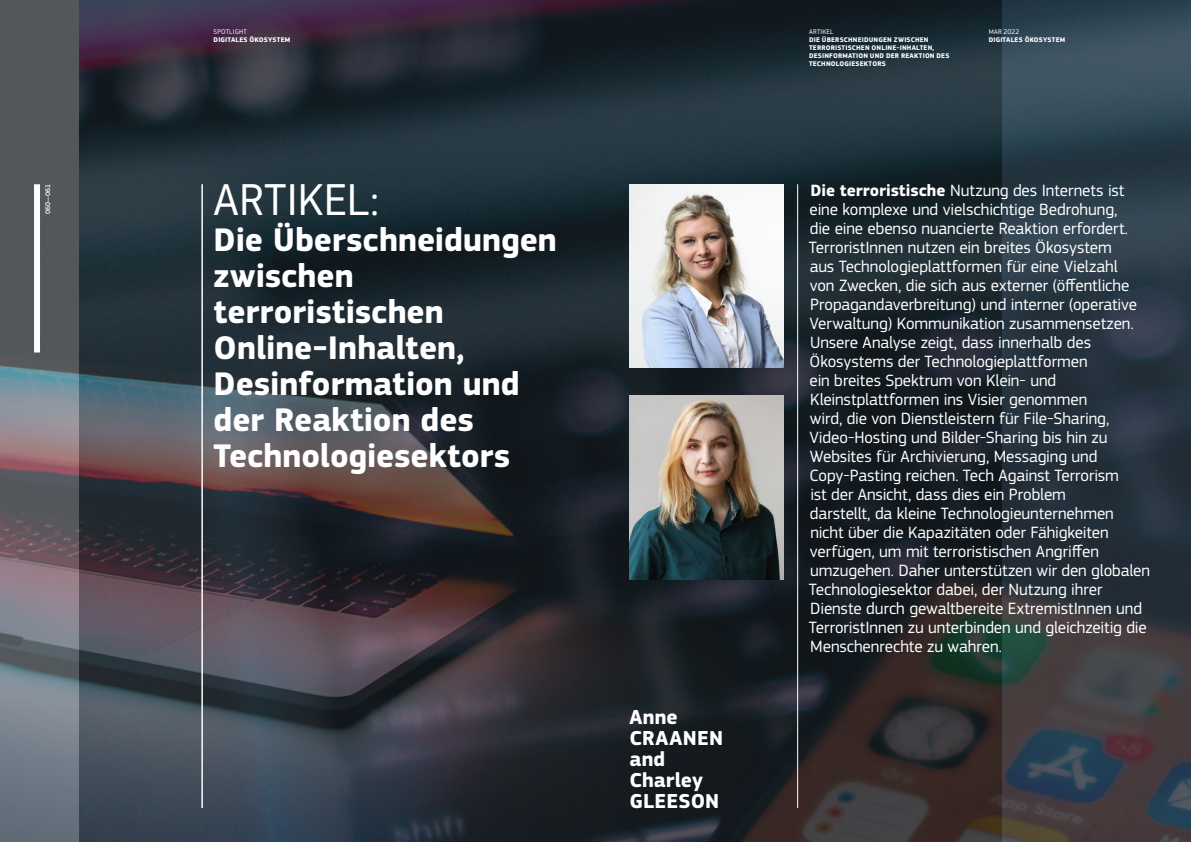
<style>
.page{position:relative;width:1191px;height:842px;background:#fff}
.page>*{position:absolute;margin:0;border:0;box-sizing:border-box;transform-origin:0 0}
.t1{font:46.5px "EC Square Sans Pro";color:#fff}
.t2{font:700 34px/36px "EC Square Sans Pro";color:#fff}
.t3{font:700 21px/21px "EC Square Sans Pro";letter-spacing:.01em;color:#fff}
.t4{font:17px/19px "EC Square Sans Pro";letter-spacing:-.005em;color:#fff}
.t5{font:700 7px/8px "EC Square Sans Pro";letter-spacing:.025em;color:#fff}
.t6{font:7px "EC Square Sans Pro";letter-spacing:.025em;color:#fff}
.t7{font:500 7px "EC Square Sans Pro";letter-spacing:-.005em;color:#fff}
.s1{font-weight:700}
</style>
<div class="page">
<svg style="left:1001px;top:0;width:190px;height:842px;background:#303b45"></svg>
<img style="left:0;top:0;width:1001px;height:842px">
<hr style="left:202px;top:184px;width:1px;height:624px;background:#fff">
<div style="left:34px;top:184px;width:6px;height:168px;background:#fff"></div>
<hr style="left:797px;top:184px;width:1px;height:624px;background:#fff">
<img style="left:629px;top:184px;width:154px;height:183px">
<img style="left:629px;top:396px;width:154px;height:183px">
<p class="t6" style="left:214px;top:27px;width:35px">SPOTLIGHT</p>
<p class="t5" style="left:214px;top:36px;width:78px">DIGITALES ÖKOSYSTEM</p>
<p class="t6" style="left:809px;top:27px;width:26px">ARTIKEL</p>
<p class="t5" style="left:809px;top:36px;width:142px">DIE ÜBERSCHNEIDUNGEN ZWISCHEN<br>TERRORISTISCHEN ONLINE-INHALTEN,<br>DESINFORMATION UND DER REAKTION DES<br>TECHNOLOGIESEKTORS</p>
<p class="t6" style="left:988px;top:27px;width:32px">MAR 2022</p>
<p class="t5" style="left:988px;top:36px;width:78px">DIGITALES ÖKOSYSTEM</p>
<p class="t7" style="left:44px;top:214px;width:31px;rotate:-90deg">060—061</p>
<p class="t4" style="left:809px;top:181px;width:343px"><span class="s1">Die terroristische</span> Nutzung des Internets ist eine komplexe und vielschichtige Bedrohung,<br>die eine ebenso nuancierte Reaktion erfordert.<br>TerroristInnen nutzen ein breites Ökosystem<br>aus Technologieplattformen für eine Vielzahl<br>von Zwecken, die sich aus externer (öffentliche Propagandaverbreitung) und interner (operative Verwaltung) Kommunikation zusammensetzen.<br>Unsere Analyse zeigt, dass innerhalb des Ökosystems der Technologieplattformen<br>ein breites Spektrum von Klein- und Kleinstplattformen ins Visier genommen<br>wird, die von Dienstleistern für File-Sharing, Video-Hosting und Bilder-Sharing bis hin zu Websites für Archivierung, Messaging und Copy-Pasting reichen. Tech Against Terrorism<br>ist der Ansicht, dass dies ein Problem<br>darstellt, da kleine Technologieunternehmen nicht über die Kapazitäten oder Fähigkeiten verfügen, um mit terroristischen Angriffen umzugehen. Daher unterstützen wir den globalen Technologiesektor dabei, der Nutzung ihrer Dienste durch gewaltbereite ExtremistInnen und TerroristInnen zu unterbinden und gleichzeitig die Menschenrechte zu wahren.</p>
<h1 class="t1" style="left:214px;top:173px;width:167px">ARTIKEL:</h1>
<h2 class="t2" style="left:214px;top:223px;width:345px">Die Überschneidungen zwischen terroristischen<br>Online-Inhalten,<br>Desinformation und der Reaktion des<br>Technologiesektors</h2>
<p class="t3" style="left:629px;top:707px;width:95px">Anne<br>CRAANEN and<br>Charley<br>GLEESON</p>
</div>
